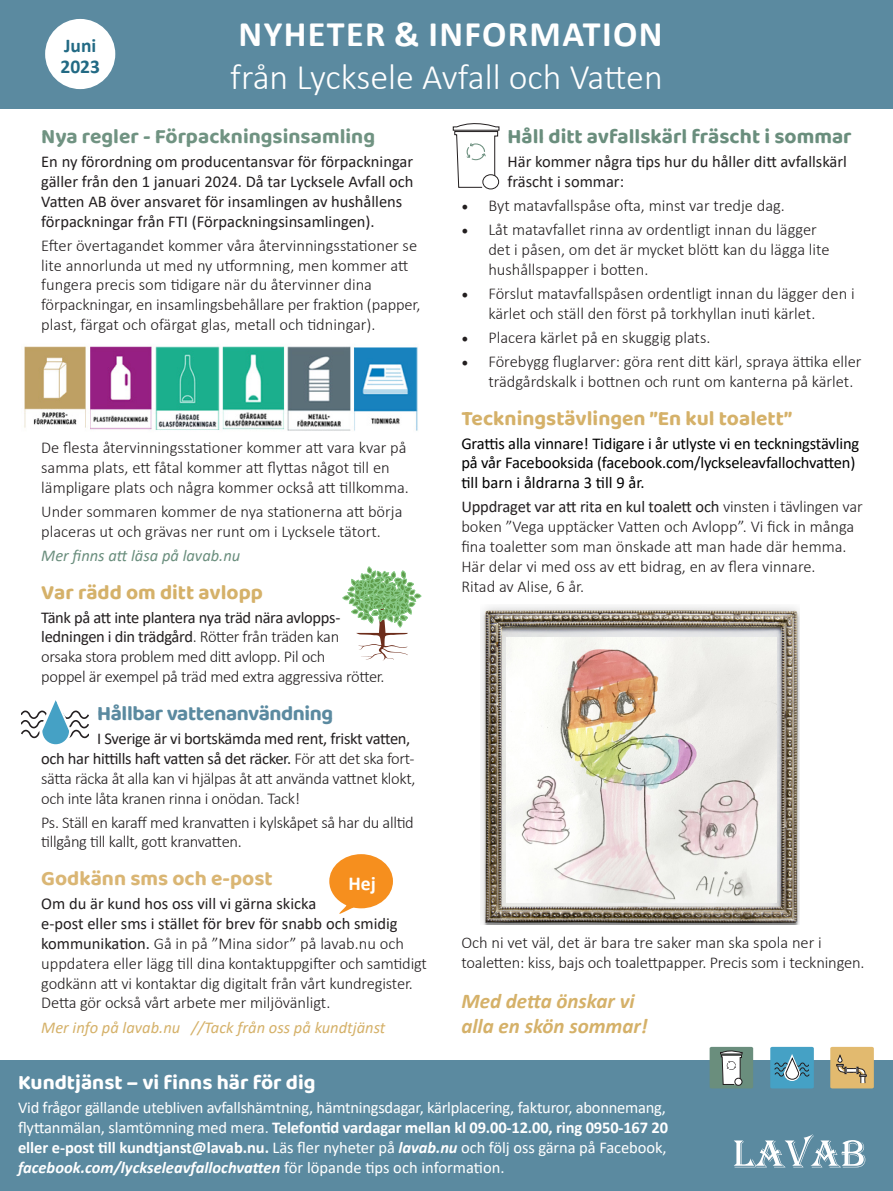
<style>
.page{position:relative;width:893px;height:1191px;background:#fff}
.page>*{position:absolute;margin:0;border:0;box-sizing:border-box;transform-origin:0 0}
.t1{font:300 36px/43.2px "Calibri";color:#fff}
.t2{font:21px "Baloo Bhai 2";color:#d5b169}
.t3{font:21px "Baloo Bhai 2";color:#6a8e7d}
.t4{font:italic 700 21px/25.2px "Calibri";color:#d5b169}
.t5{font:21px "Baloo Bhai 2";color:#709382}
.t6{font:21px "Baloo Bhai 2";color:#fff}
.t7{font:21px "Baloo Bhai 2";letter-spacing:-.02em;color:#5b8aa0}
.t8{font:21px "Baloo Bhai 2";color:#dab674}
.t9{font:700 19.8px "Calibri";color:#fff}
.t10{font:700 19.5px "Calibri";color:#226a84}
.t11{font:300 16.5px/19.8px "Calibri";color:#231f20}
.t12{font:300 16.5px/19.8px "Calibri";letter-spacing:-.02em;color:#231f20}
.t13{font:16.5px/19.8px "Calibri";letter-spacing:-.015em;color:#fff}
.t14{font:16.5px/19.8px "Calibri";color:#231f20}
.t15{font:16.5px/19.8px "Calibri";letter-spacing:-.01em;color:#000}
.t16{font:italic 16.5px "Calibri";color:#d5b169}
.t17{font:italic 16.5px "Calibri";color:#6a8e7d}
.s1{font-weight:700}
.s2{font-family:"Minion Pro";font-weight:400;font-size:18px}
.s3{font-weight:400}
.s4{font-weight:700;font-style:italic}
</style>
<div class="page">
<div style="left:0;top:1060px;width:893px;height:131px;background:#5b8aa0"></div>
<svg style="left:734px;top:1134px;width:131px;height:33px"></svg>
<div style="left:0;top:0;width:893px;height:109px;background:#5b8aa0"></div>
<div style="left:45px;top:19px;width:70px;height:70px;background:#fff;border-radius:50%"></div>
<div style="left:482px;top:174px;width:17px;height:15px;border:1px solid #231f20;border-radius:50%"></div>
<svg style="left:452px;top:123px;width:48px;height:65px"></svg>
<img style="left:24px;top:346px;width:394px;height:85px">
<svg style="left:342px;top:566px;width:80px;height:95px"></svg>
<svg style="left:830px;top:1046px;width:44px;height:42px;background:#d4b273"></svg>
<svg style="left:770px;top:1046px;width:44px;height:42px;background:#5ba3c0"></svg>
<svg style="left:710px;top:1046px;width:43px;height:42px;background:#8ea499"></svg>
<svg style="left:21px;top:700px;width:68px;height:45px"></svg>
<img style="left:481px;top:606px;width:318px;height:318px">
<img style="left:506px;top:637px;width:270px;height:265px">
<svg style="left:329px;top:854px;width:64px;height:60px"></svg>
<p class="t1" style="left:230px;top:12px;width:434px"><span class="s1">NYHETER &amp; INFORMATION </span>från Lycksele Avfall och Vatten</p>
<p class="t5" style="left:41px;top:122px;width:335px">Nya regler - Förpackningsinsamling</p>
<p class="t14" style="left:41px;top:151px;width:374px">En ny förordning om producentansvar för förpackningar gäller från den 1 januari 2024. Då tar Lycksele Avfall och Vatten AB över ansvaret för insamlingen av hushållens förpackningar från FTI (Förpackningsinsamlingen).</p>
<p class="t11" style="left:41px;top:235px;width:381px">Efter övertagandet kommer våra återvinningsstationer se lite annorlunda ut med ny utformning, men kommer att fungera precis som tidigare när du återvinner dina förpackningar, en insamlingsbehållare per fraktion (papper, plast, färgat och ofärgat glas, metall och tidningar).</p>
<p class="t10" style="left:64px;top:31px;width:34px">Juni</p>
<p class="t10" style="left:60px;top:52px;width:41px">2023</p>
<p class="t3" style="left:507px;top:122px;width:346px">Håll ditt avfallskärl fräscht i sommar</p>
<p class="t14" style="left:507px;top:151px;width:341px">Här kommer några tips hur du håller ditt avfallskärl fräscht i sommar:</p>
<p class="t11" style="left:461px;top:196px;width:325px"><span class="s2">•</span> Byt matavfallspåse ofta, minst var tredje dag.</p>
<p class="t11" style="left:488px;top:220px;width:343px;text-indent:-27px"><span class="s2">•</span> Låt matavfallet rinna av ordentligt innan du lägger det i påsen, om det är mycket blött kan du lägga lite hushållspapper i botten.</p>
<p class="t11" style="left:488px;top:283px;width:368px;text-indent:-27px"><span class="s2">•</span> Förslut matavfallspåsen ordentligt innan du lägger den i kärlet och ställ den först på torkhyllan inuti kärlet.</p>
<p class="t11" style="left:461px;top:327px;width:251px"><span class="s2">•</span> Placera kärlet på en skuggig plats.</p>
<p class="t11" style="left:488px;top:351px;width:375px;text-indent:-27px"><span class="s2">•</span> Förebygg fluglarver: göra rent ditt kärl, spraya ättika eller trädgårdskalk i bottnen och runt om kanterna på kärlet.</p>
<p class="t2" style="left:461px;top:403px;width:332px">Teckningstävlingen ”En kul toalett”</p>
<p class="t15" style="left:461px;top:433px;width:399px">Grattis alla vinnare! Tidigare i år utlyste vi en teckningstävling på vår Facebooksida (facebook.com/lyckseleavfallochvatten) till barn i åldrarna 3 till 9 år.</p>
<p class="t11" style="left:461px;top:497px;width:403px"><span class="s3">Uppdraget var att rita en kul toalett och</span> vinsten i tävlingen var boken ”Vega upptäcker Vatten och Avlopp”. Vi fick in många fina toaletter som man önskade att man hade där hemma.<br>Här delar vi med oss av ett bidrag, en av flera vinnare.<br>Ritad av Alise, 6 år.</p>
<p class="t11" style="left:41px;top:437px;width:369px">De flesta återvinningsstationer kommer att vara kvar på samma plats, ett fåtal kommer att flyttas något till en lämpligare plats och några kommer också att tillkomma.</p>
<p class="t11" style="left:41px;top:501px;width:363px">Under sommaren kommer de nya stationerna att börja placeras ut och grävas ner runt om i Lycksele tätort.</p>
<p class="t17" style="left:41px;top:543px;width:201px">Mer finns att läsa på lavab.nu</p>
<p class="t2" style="left:41px;top:577px;width:223px">Var rädd om ditt avlopp</p>
<p class="t12" style="left:41px;top:607px;width:345px"><span class="s3">Tänk på att inte plantera nya träd nära avlopps&shy;ledningen i din trädgård</span>. Rötter från träden kan orsaka stora problem med ditt avlopp. Pil och<br>poppel är exempel på träd med extra aggressiva rötter.</p>
<p class="t7" style="left:97px;top:698px;width:237px">Hållbar vattenanvändning</p>
<p class="t12" style="left:41px;top:728px;width:376px;text-indent:56px"><span class="s3">I Sverige är vi bortskämda med rent, friskt vatten, och har hittills haft vatten så det räcker.</span> För att det ska fort&shy;sätta räcka åt alla kan vi hjälpas åt att använda vattnet klokt, och inte låta kranen rinna i onödan. Tack!</p>
<p class="t12" style="left:41px;top:812px;width:374px">Ps. Ställ en karaff med kranvatten i kylskåpet så har du alltid tillgång till kallt, gott kranvatten.</p>
<p class="t8" style="left:41px;top:864px;width:233px">Godkänn sms och e-post</p>
<p class="t14" style="left:41px;top:893px;width:276px">Om du är kund hos oss vill vi gärna skicka</p>
<p class="t11" style="left:41px;top:913px;width:387px"><span class="s3">e-post eller sms i stället för brev för snabb och smidig kommunikation.</span> Gå in på ”Mina sidor” på lavab.nu och uppdatera eller lägg till dina kontaktuppgifter och samtidigt godkänn att vi kontaktar dig digitalt från vårt kundregister.<br>Detta gör också vårt arbete mer miljövänligt.</p>
<p class="t16" style="left:41px;top:1015px;width:346px">Mer info på lavab.nu //Tack från oss på kundtjänst</p>
<p class="t6" style="left:18px;top:1068px;width:299px">Kundtjänst – vi finns här för dig</p>
<p class="t13" style="left:18px;top:1097px;width:652px">Vid frågor gällande utebliven avfallshämtning, hämtningsdagar, kärlplacering, fakturor, abonnemang, flyttanmälan, slamtömning med mera. <span class="s1">Telefontid vardagar mellan kl 09.00-12.00, ring 0950-167 20 eller e-post till kundtjanst@lavab.nu.</span> Läs fler nyheter på <span class="s4">lavab.nu</span> och följ oss gärna på Facebook, <span class="s4">facebook.com/lyckseleavfallochvatten</span> för löpande tips och information.</p>
<p class="t9" style="left:348px;top:869px;width:29px">Hej</p>
<p class="t11" style="left:461px;top:932px;width:405px">Och ni vet väl, det är bara tre saker man ska spola ner i toalet-ten: kiss, bajs och toalettpapper. Precis som i teckningen.</p>
<p class="t4" style="left:461px;top:987px;width:188px">Med detta önskar vi alla en skön sommar!</p>
</div>
